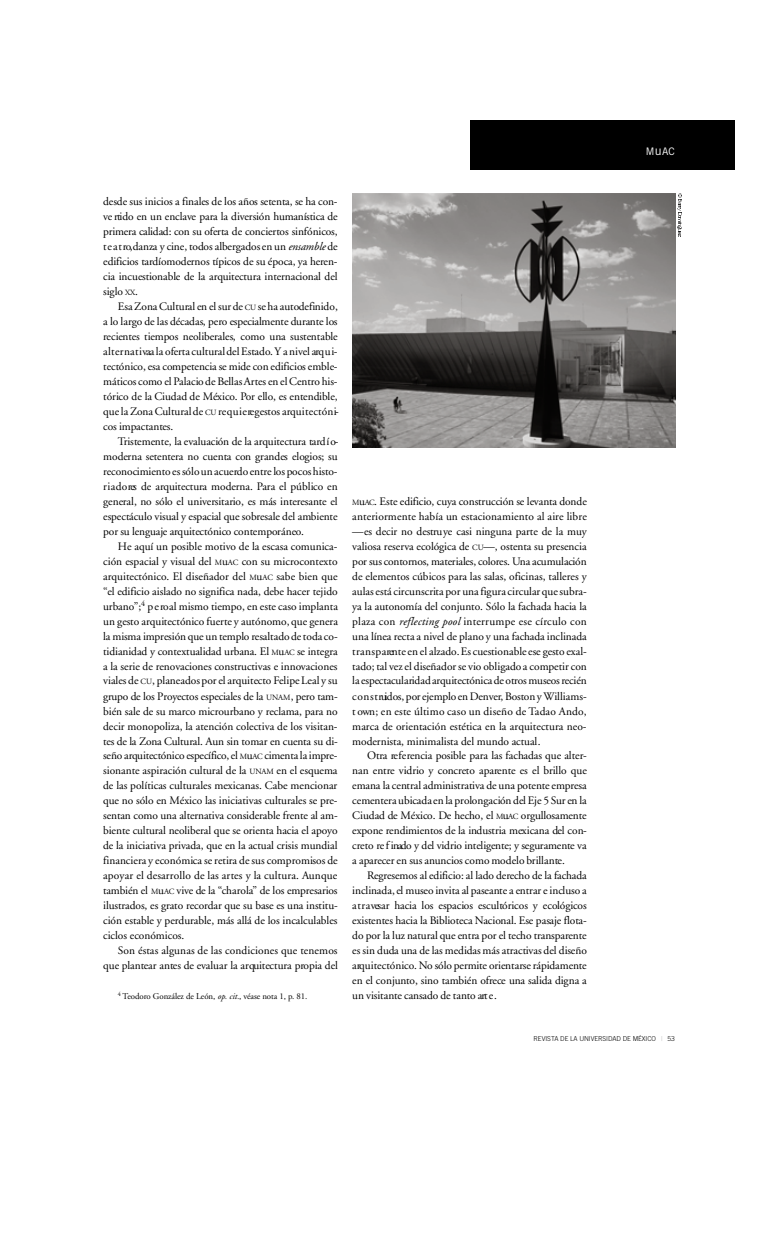
<style>
.page{position:relative;width:780px;height:1241px;background:#fff}
.page>*{position:absolute;margin:0;border:0;box-sizing:border-box;transform-origin:0 0}
.t1{font:11.38px/15px "Adobe Garamond";color:#000;text-align:justify}
.t2{font:10.38px "Trade Gothic";color:#fff}
.t3{font:8.88px "Adobe Garamond";letter-spacing:-.005em;color:#000}
.t4{font:300 6.75px "Trade Gothic";letter-spacing:-.01em;color:#000}
.s1{font-size:12.5px}
.s2{font-style:italic}
.s3{font-size:8px}
.s4{font-weight:400;color:#bfbfbf}
</style>
<div class="page">
<div style="left:470px;top:120px;width:265px;height:50px;background:#000"></div>
<img style="left:352px;top:193px;width:324px;height:254px">
<svg style="left:677px;top:193px;width:5px;height:43px"></svg>
<p class="t2" style="left:645px;top:147px;width:31px">M<span class="s1">u</span>A C</p>
<p class="t1" style="left:103px;top:195px;width:236px">desde sus inicios a finales de los años setenta, se ha con&shy;ve rtido en un enclave para la diversión humanística de primera calidad: con su oferta de conciertos sinfónicos, t e a t ro,danza y cine, todos albergadosen un <span class="s2">en sa m b le</span> d e edificios tardíomodernos típicos de su época, ya here n&shy;cia incuestionable de la arquitectura internacional del siglo <span class="s3">X X</span>.</p>
<p class="t1" style="left:103px;top:300px;width:237px;text-align:left;text-indent:15px">Esa Zona Culturalen el sur de <span class="s3">C U</span> se ha autodefinido, a lo largo de las décadas, pero especialmente durante los recientes tiempos neoliberales, como una sustentable a lte r n a tivaa la oferta culturaldelEstado. Y a nivel arq u i&shy;tectónico, esa competencia se mide con edificios emble&shy;máticos como el Palacio de Bellas Artesen el Centro his&shy;tórico de la Ciudad de México. Por ello, es entendible, quela Zona Cultural de <span class="s3">C U</span> re q u ie regestos arq u ite c tó n i&shy;cos impactantes.</p>
<p class="t1" style="left:103px;top:435px;width:237px;text-indent:15px">Tristemente, la evaluación de la arquitectura tard í o&shy;moderna setentera no cuenta con grandes elogios; su reconocimiento essóloun acuerdo entrelos pocoshisto&shy;r ia d o res de arquitectura moderna. Para el público en general, no sólo el universitario, es más interesante el espectáculo visual y espacial que sobresale del ambiente por su lenguaje arquitectónico contemporáneo.</p>
<p class="t1" style="left:103px;top:539px;width:236px;text-indent:15px">He aquí un posible motivo de la escasa comunica&shy;ción espacial y visual del <span class="s3">M</span>u<span class="s3">AC</span> con su microcontexto arquitectónico. El diseñador del <span class="s3">M</span>u<span class="s3">AC</span> sabe bien que “el edificio aislado no significa nada, debe hacer tejido u rb a n o” ;<sup>4</sup> p e ro al mismo tiempo, en este caso implanta un gesto arquitectónico fuerte y autónomo, que genera la misma impresión que un templo resaltadode toda co&shy;tidianidad y contextualidad urbana. El <span class="s3">M</span>u<span class="s3">AC</span> se integra a la serie de renovaciones constructivas e innovaciones viales de <span class="s3">C U</span>, planeados por el arquitecto Felipe Leal y su grupo de los Proyectos especiales de la <span class="s3">UNAM</span>, pero tam&shy;bién sale de su marco microurbano y reclama, para no decir monopoliza, la atención colectiva de los visitan&shy;tes de la Zona Cultural. Aun sin tomar en cuenta su di&shy;seño arquitectónico específico, el <span class="s3">M</span>u<span class="s3">AC</span> cimenta la impre&shy;sionante aspiración cultural de la <span class="s3">UNAM</span> en el esquema de las políticas culturales mexicanas. Cabe mencionar que no sólo en México las iniciativas culturales se pre&shy;sentan como una alternativa considerable frente al am&shy;biente cultural neoliberal que se orienta hacia el apoyo de la iniciativa privada, que en la actual crisis mundial financiera y económica se retira de sus compromisos de a p oyar el desarrollo de las artes y la cultura. Au n q u e también el <span class="s3">M</span>u<span class="s3">AC</span> vive de la “charola” de los empresarios ilustrados, es grato recordar que su base es una institu&shy;ción estable y perdurable, más allá de los incalculables ciclos económicos.</p>
<p class="t1" style="left:103px;top:943px;width:236px;text-align:right">Son éstas algunas de las condiciones que tenemos que plantear antes de evaluar la arquitectura propia del</p>
<p class="t3" style="left:118px;top:992px;width:191px"><sup>4</sup> Teodoro González de León, <span class="s2">op. cit.</span>, véase nota 1, p. 81.</p>
<p class="t1" style="left:352px;top:494px;width:236px"><span class="s3">M</span>u<span class="s3">AC</span>. Este edificio, cuya construcción se levanta donde anteriormente había un estacionamiento al aire libre —es decir no destru ye casi ninguna parte de la muy valiosa reserva ecológica de <span class="s3">CU</span>—, ostenta su presencia por sus contornos, materiales, colores. Una acumulación de elementos cúbicos para las salas, oficinas, talleres y aulas está circunscrita por una figura circular que subra&shy;ya la autonomía del conjunto. Sólo la fachada hacia la plaza con <span class="s2">reflecting pool</span> in te r rumpe ese círculo con una línea recta a nivel de plano y una fachada inclinada tr a n s p a rente en el alzado. Es cuestionable ese gesto exal&shy;tado; tal vez el diseñador se vio obligado a competir con la espectacularidadarquitectónica deotrosmuseosre c ié n c o n s t ruidos, por ejemplo en De n ve r, Bostony Williams&shy;t own; en este último caso un diseño de Tadao Ando, marca de orientación estética en la arquitectura neo&shy;modernista, minimalista del mundo actual.</p>
<p class="t1" style="left:352px;top:749px;width:236px;text-indent:15px">Otra re fe rencia posible para las fachadas que alter&shy;nan entre vidrio y concreto aparente es el brillo que emana la central administrativa de una potente empre sa cementera ubicada en la prolongación del Eje 5 Suren la Ciudad de México. De hecho, el <span class="s3">M</span>u<span class="s3">AC</span> o rg u llo sa m e n te expone rendimientos de la industria mexicana del con&shy;c reto re f inado y del vidrio inteligente; y seguramente va a aparecer en sus anuncios como modelo brillante.</p>
<p class="t1" style="left:352px;top:869px;width:236px;text-indent:15px">Re g resemos al edificio: al lado derecho de la fachada inclinada, el museo invita al paseante a entrar e incluso a a t r a vesar hacia los espacios escultóricos y ecológicos existentes hacia la Biblioteca Nacional. Ese pasaje flota&shy;do por la luz natural que entra por el techo transpare n te es sin duda una de las medidas más atractivas del diseño a rq u ite c tó n ic o. No sólo permite orientarserápidamente en el conjunto, sino también ofrece una salida digna a un visitante cansado de tanto art e .</p>
<p class="t4" style="left:533px;top:1035px;width:143px">REVISTA DE LA UNIVERSIDAD DE MÉXICO <span class="s4">|</span> 53</p>
</div>
